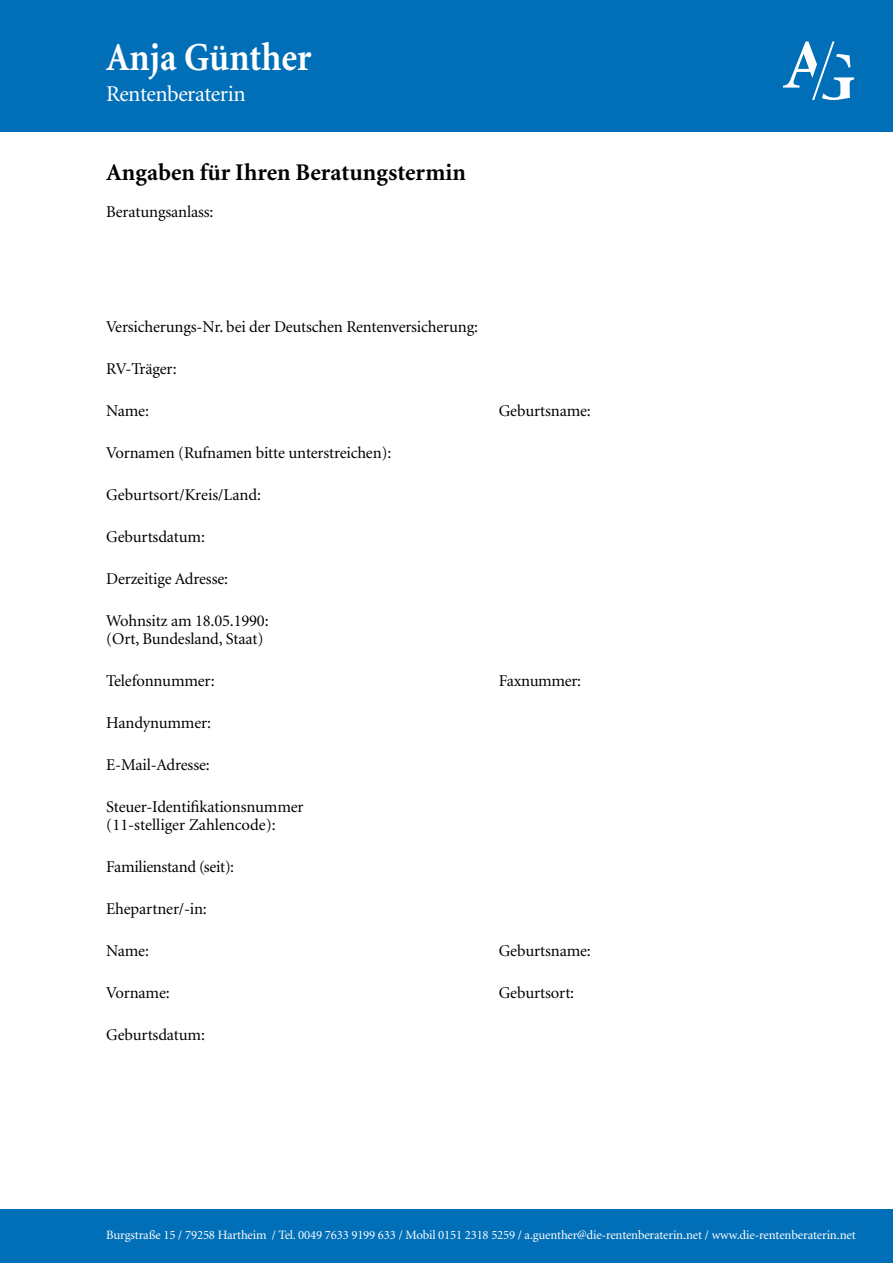
<style>
.page{position:relative;width:893px;height:1263px;background:#fff}
.page>*{position:absolute;margin:0;border:0;box-sizing:border-box;transform-origin:0 0}
.t1{font:700 39.6px "Minion";color:#fff;scale:.91 1}
.t2{font:700 24px "Minion";color:#000}
.t3{font:22.5px "Minion";letter-spacing:-.02em;color:#fff}
.t4{font:16.5px/18px "Minion";letter-spacing:-.01em;color:#000}
.t5{font:12.75px "Minion";letter-spacing:-.015em;color:#fff}
</style>
<div class="page">
<div style="left:0;top:1210px;width:893px;height:53px;background:#006fb7"></div>
<div style="left:0;top:0;width:893px;height:132px;background:#006fb7"></div>
<svg style="left:783px;top:41px;width:71px;height:59px"></svg>
<h1 class="t1" style="left:106px;top:37px;width:227px">Anja Günther</h1>
<h3 class="t3" style="left:106px;top:83px;width:141px">Rentenberaterin</h3>
<h2 class="t2" style="left:106px;top:160px;width:361px">Angaben für Ihren Beratungstermin</h2>
<p class="t4" style="left:106px;top:203px;width:109px">Beratungsanlass:</p>
<p class="t4" style="left:106px;top:319px;width:373px">Versicherungs-Nr. bei der Deutschen Rentenversicherung:</p>
<p class="t4" style="left:106px;top:361px;width:72px">RV-Träger:</p>
<p class="t4" style="left:106px;top:403px;width:44px">Name:</p>
<p class="t4" style="left:499px;top:403px;width:94px">Geburtsname:</p>
<p class="t4" style="left:106px;top:445px;width:287px">Vornamen (Rufnamen bitte unterstreichen):</p>
<p class="t4" style="left:106px;top:487px;width:156px">Geburtsort/Kreis/Land:</p>
<p class="t4" style="left:106px;top:529px;width:100px">Geburtsdatum:</p>
<p class="t4" style="left:106px;top:571px;width:123px">Derzeitige Adresse:</p>
<p class="t4" style="left:106px;top:613px;width:164px">Wohnsitz am 18.05.1990: (Ort, Bundesland, Staat)</p>
<p class="t4" style="left:106px;top:673px;width:110px">Telefonnummer:</p>
<p class="t4" style="left:499px;top:673px;width:84px">Faxnummer:</p>
<p class="t4" style="left:106px;top:715px;width:106px">Handynummer:</p>
<p class="t4" style="left:106px;top:757px;width:105px">E-Mail-Adresse:</p>
<p class="t4" style="left:106px;top:799px;width:199px">Steuer-Identifikationsnummer (11-stelliger Zahlencode):</p>
<p class="t4" style="left:106px;top:859px;width:129px">Familienstand (seit):</p>
<p class="t4" style="left:106px;top:901px;width:102px">Ehepartner/-in:</p>
<p class="t4" style="left:106px;top:943px;width:44px">Name:</p>
<p class="t4" style="left:499px;top:943px;width:94px">Geburtsname:</p>
<p class="t4" style="left:106px;top:985px;width:65px">Vorname:</p>
<p class="t4" style="left:499px;top:985px;width:77px">Geburtsort:</p>
<p class="t4" style="left:106px;top:1027px;width:100px">Geburtsdatum:</p>
<p class="t5" style="left:106px;top:1229px;width:751px">Burgstraße 15 / 79258 Hartheim / Tel. 0049 7633 9199 633 / Mobil 0151 2318 5259 / a.guenther@die-rentenberaterin.net / www.die-rentenberaterin.net</p>
</div>
